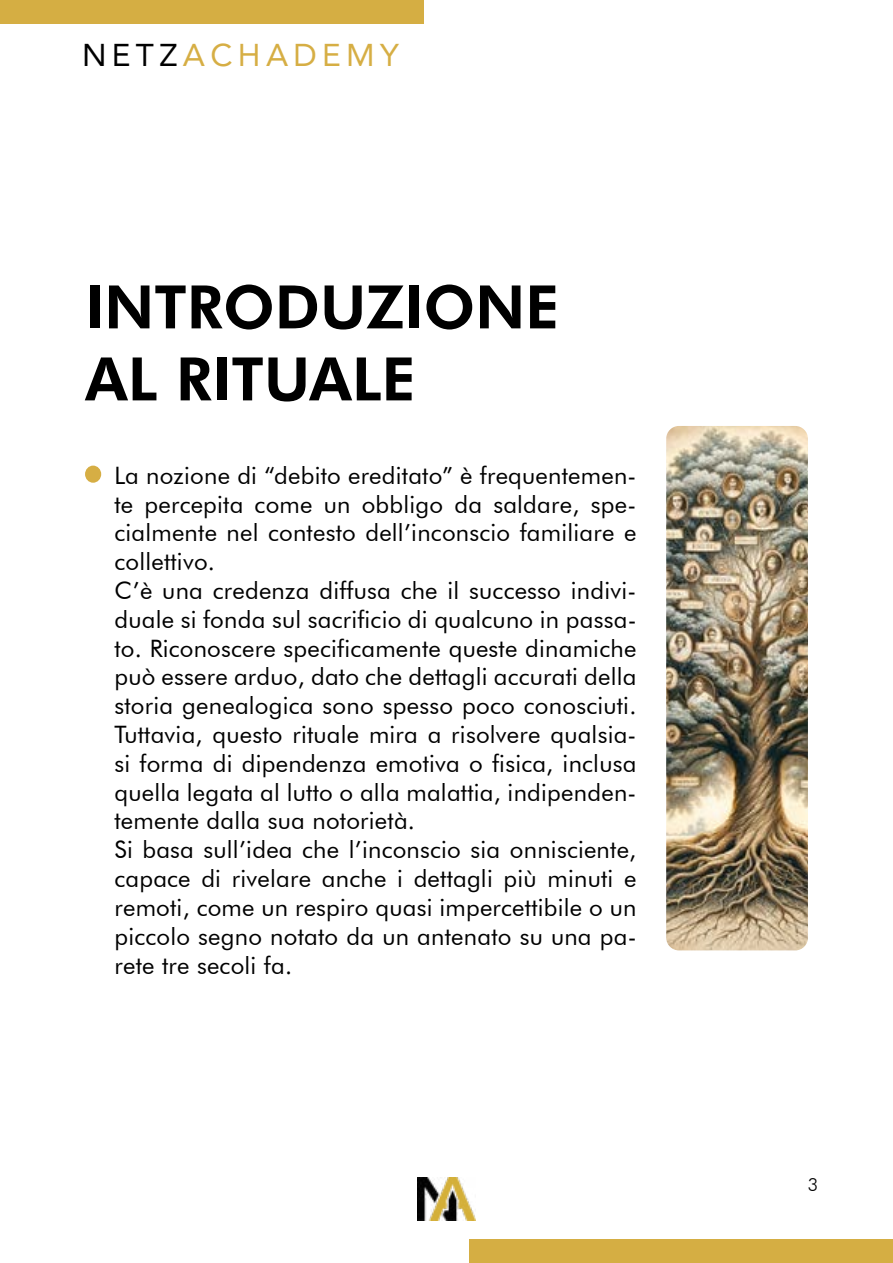
<style>
.page{position:relative;width:893px;height:1263px;background:#fff}
.page>*{position:absolute;margin:0;border:0;box-sizing:border-box;transform-origin:0 0}
.t1{font:800 60px/72px "Futura BT";color:#000}
.t2{font:31.5px "Avenir";letter-spacing:.17em;color:#d6ae44}
.t3{font:24px/28.8px "Futura BT";letter-spacing:.01em;color:#000}
.t4{font:300 18px "Futura BT";color:#000}
.s1{color:#000}
</style>
<div class="page">
<img style="left:418px;top:1177px;width:57px;height:43px">
<div style="left:85px;top:466px;width:16px;height:17px;background:#d6ae44;border-radius:50%"></div>
<div style="left:0;top:0;width:424px;height:23px;background:#d5ae43"></div>
<div style="left:469px;top:1239px;width:424px;height:24px;background:#d5ae43"></div>
<img style="left:666px;top:426px;width:142px;height:524px">
<h2 class="t2" style="left:82px;top:29px;width:318px"><span class="s1">NETZ</span>ACHADEMY</h2>
<h1 class="t1" style="left:85px;top:271px;width:476px">INTRODUZIONE<br>AL RITUALE</h1>
<p class="t3" style="left:114px;top:461px;width:524px">La nozione di “debito ereditato” è frequentemen&shy;te percepita come un obbligo da saldare, spe&shy;cialmente nel contesto dell’inconscio familiare e collettivo.<br>C’è una credenza diffusa che il successo indivi&shy;duale si fonda sul sacrificio di qualcuno in passa&shy;to. Riconoscere specificamente queste dinamiche può essere arduo, dato che dettagli accurati della storia genealogica sono spesso poco conosciuti.<br>Tuttavia, questo rituale mira a risolvere qualsia&shy;si forma di dipendenza emotiva o fisica, inclusa quella legata al lutto o alla malattia, indipenden&shy;temente dalla sua notorietà.<br>Si basa sull’idea che l’inconscio sia onnisciente, capace di rivelare anche i dettagli più minuti e remoti, come un respiro quasi impercettibile o un piccolo segno notato da un antenato su una pa&shy;rete tre secoli fa.</p>
<p class="t4" style="left:808px;top:1174px;width:12px">3</p>
</div>
